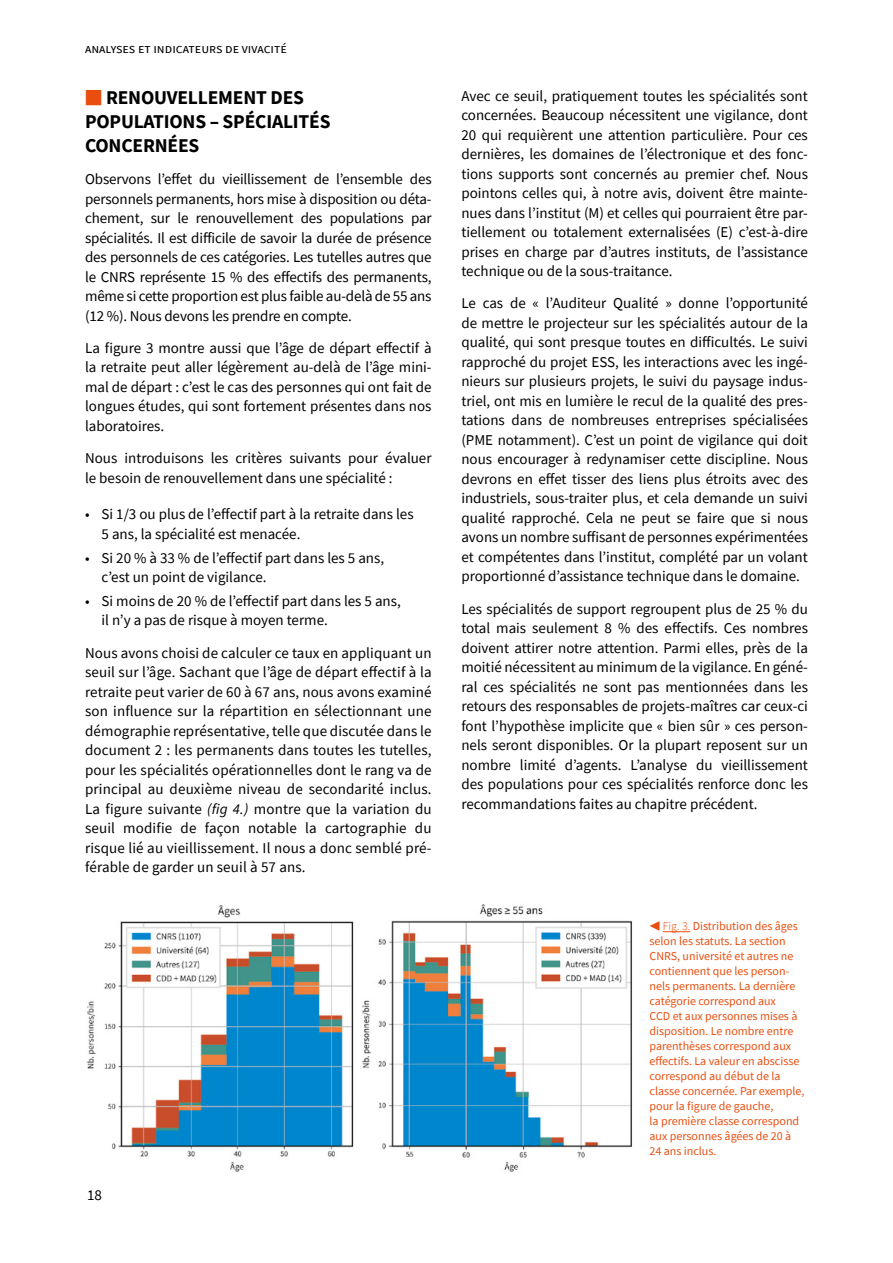
<style>
.page{position:relative;width:893px;height:1263px;background:#fff}
.page>*{position:absolute;margin:0;border:0;box-sizing:border-box;transform-origin:0 0}
.t1{font:700 19.5px/24px "Source Sans Pro";letter-spacing:-.01em;color:#000}
.t2{font:15px/19.5px "Source Sans Pro";color:#000;text-align:justify}
.t3{font:13.5px "Source Sans Pro";color:#000}
.t4{font:12px/15px "Source Sans Pro";color:#e94e0f}
.s1{color:#e94e0f}
.s2{font-style:italic}
.s3{font-weight:300}
</style>
<div class="page">
<svg style="left:663px;top:931px;width:27px;height:1px"></svg>
<img style="left:87px;top:904px;width:546px;height:268px">
<p class="t3" style="left:85px;top:40px;width:203px">analyses et indicateurs de vivacité</p>
<h1 class="t1" style="left:85px;top:85px;width:247px"><span class="s1">■</span> RENOUVELLEMENT DES<br>POPULATIONS – SPÉCIALITÉS<br>CONCERNÉES</h1>
<p class="t2" style="left:85px;top:169px;width:348px">Observons l’effet du vieillissement de l’ensemble des personnels permanents, hors mise à disposition ou déta&shy;chement, sur le renouvellement des populations par spécialités. Il est difficile de savoir la durée de présence des personnels de ces catégories. Les tutelles autres que le CNRS représente 15 % des effectifs des permanents, même si cette proportion est plus faible au-delà de 55 ans (12 %). Nous devons les prendre en compte.</p>
<p class="t2" style="left:85px;top:338px;width:348px">La figure 3 montre aussi que l’âge de départ effectif à la retraite peut aller légèrement au-delà de l’âge mini&shy;mal de départ : c’est le cas des personnes qui ont fait de longues études, qui sont fortement présentes dans nos laboratoires.</p>
<p class="t2" style="left:85px;top:448px;width:348px">Nous introduisons les critères suivants pour évaluer le besoin de renouvellement dans une spécialité :</p>
<p class="t2" style="left:102px;top:504px;width:314px;text-indent:-16px">• Si 1/3 ou plus de l’effectif part à la retraite dans les<br>5 ans, la spécialité est menacée.</p>
<p class="t2" style="left:102px;top:548px;width:284px;text-indent:-16px">• Si 20 % à 33 % de l’effectif part dans les 5 ans, c’est un point de vigilance.</p>
<p class="t2" style="left:102px;top:591px;width:301px;text-indent:-16px">• Si moins de 20 % de l’effectif part dans les 5 ans, il n’y a pas de risque à moyen terme.</p>
<p class="t2" style="left:85px;top:643px;width:348px">Nous avons choisi de calculer ce taux en appliquant un seuil sur l’âge. Sachant que l’âge de départ effectif à la retraite peut varier de 60 à 67 ans, nous avons examiné son influence sur la répartition en sélectionnant une démographie représentative, telle que discutée dans le document 2 : les permanents dans toutes les tutelles, pour les spécialités opérationnelles dont le rang va de principal au deuxième niveau de secondarité inclus.<br>La figure suivante <span class="s2">(fig 4.)</span> montre que la variation du seuil modifie de façon notable la cartographie du risque lié au vieillissement. Il nous a donc semblé pré&shy;férable de garder un seuil à 57 ans.</p>
<p class="t2" style="left:87px;top:1185px;width:16px">18</p>
<p class="t2" style="left:461px;top:86px;width:348px">Avec ce seuil, pratiquement toutes les spécialités sont concernées. Beaucoup nécessitent une vigilance, dont 20 qui requièrent une attention particulière. Pour ces dernières, les domaines de l’électronique et des fonc&shy;tions supports sont concernés au premier chef. Nous pointons celles qui, à notre avis, doivent être mainte&shy;nues dans l’institut (M) et celles qui pourraient être par&shy;tiellement ou totalement externalisées (E) c’est-à-dire prises en charge par d’autres instituts, de l’assistance technique ou de la sous-traitance.</p>
<p class="t2" style="left:461px;top:293px;width:348px">Le cas de « l’Auditeur Qualité » donne l’opportunité de mettre le projecteur sur les spécialités autour de la qualité, qui sont presque toutes en difficultés. Le suivi rapproché du projet ESS, les interactions avec les ingé&shy;nieurs sur plusieurs projets, le suivi du paysage indus&shy;triel, ont mis en lumière le recul de la qualité des pres&shy;tations dans de nombreuses entreprises spécialisées (PME notamment). C’est un point de vigilance qui doit nous encourager à redynamiser cette discipline. Nous devrons en effet tisser des liens plus étroits avec des industriels, sous-traiter plus, et cela demande un suivi qualité rapproché. Cela ne peut se faire que si nous avons un nombre suffisant de personnes expérimentées et compétentes dans l’institut, complété par un volant proportionné d’assistance technique dans le domaine.</p>
<p class="t2" style="left:461px;top:599px;width:348px">Les spécialités de support regroupent plus de 25 % du total mais seulement 8 % des effectifs. Ces nombres doivent attirer notre attention. Parmi elles, près de la moitié nécessitent au minimum de la vigilance. En géné&shy;ral ces spécialités ne sont pas mentionnées dans les retours des responsables de projets-maîtres car ceux-ci font l’hypothèse implicite que « bien sûr » ces person&shy;nels seront disponibles. Or la plupart reposent sur un nombre limité d’agents. L’analyse du vieillissement des populations pour ces spécialités renforce donc les recommandations faites au chapitre précédent.</p>
<p class="t4" style="left:649px;top:919px;width:156px">◀ <span class="s3">Fig. 3.</span> Distribution des âges selon les statuts. La section<br>CNRS, université et autres ne contiennent que les person&shy;nels permanents. La dernière catégorie correspond aux<br>CCD et aux personnes mises à disposition. Le nombre entre parenthèses correspond aux effectifs. La valeur en abscisse correspond au début de la classe concernée. Par exemple, pour la figure de gauche,<br>la première classe correspond aux personnes âgées de 20 à<br>24 ans inclus.</p>
</div>
